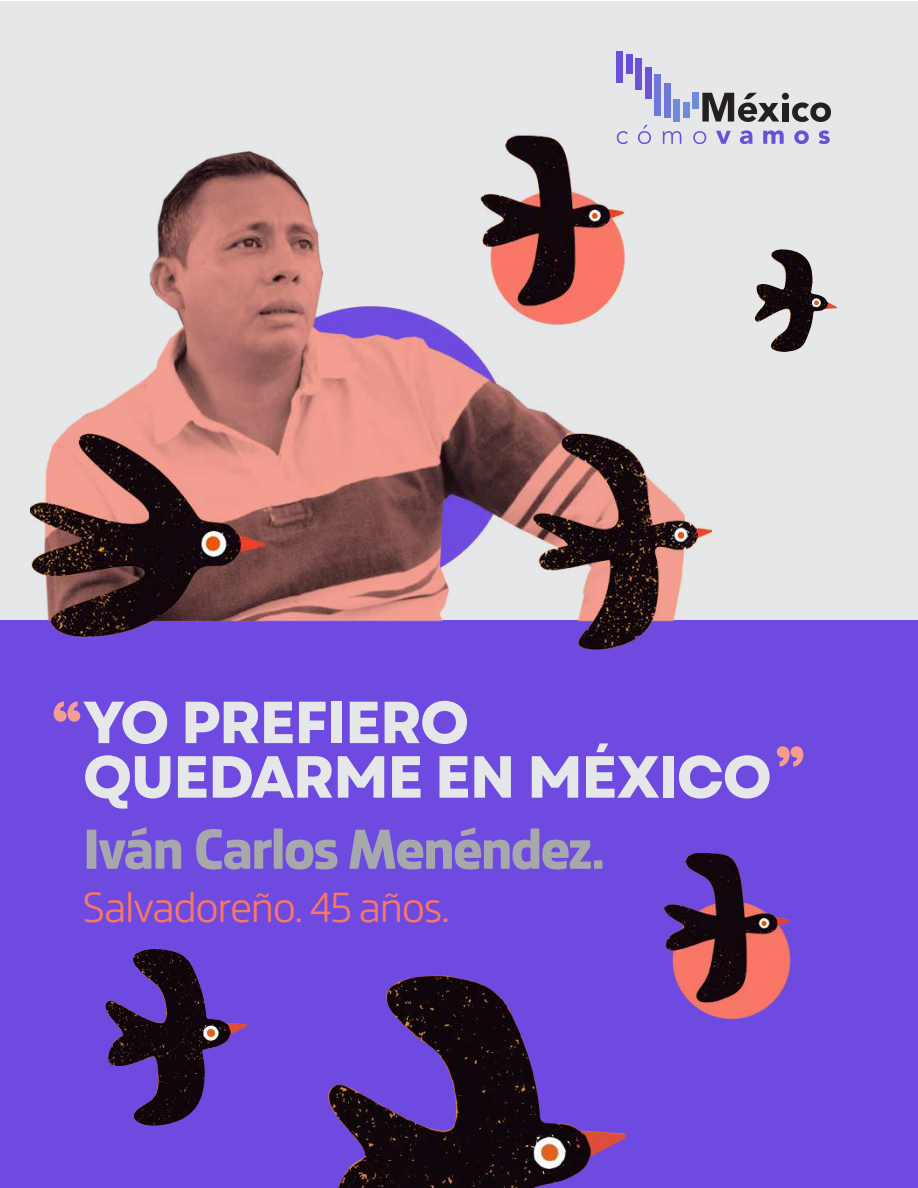
<style>
.page{position:relative;width:918px;height:1188px;background:#fff}
.page>*{position:absolute;margin:0;border:0;box-sizing:border-box;transform-origin:0 0}
.t1{font:700 59.25px/54.4px "Garet";letter-spacing:-.025em;color:#e6e7e8}
.t2{font:800 59.25px "Bronkoh";letter-spacing:-.03em;color:#a6a8ab}
.t3{font:300 44.4px "Bronkoh";letter-spacing:-.03em;color:#f87767}
</style>
<div class="page">
<div style="left:0;top:620px;width:918px;height:568px;background:#6e4ae0"></div>
<div style="left:0;top:1px;width:918px;height:619px;background:#e6e7e8"></div>
<div style="left:626px;top:54px;width:6px;height:20px;background:#694fd9"></div>
<div style="left:645px;top:67px;width:7px;height:32px;background:#7052d9"></div>
<div style="left:664px;top:83px;width:7px;height:35px;background:#7078d9"></div>
<div style="left:636px;top:58px;width:6px;height:32px;background:#7052d9"></div>
<div style="left:655px;top:74px;width:6px;height:41px;background:#7078d9"></div>
<div style="left:693px;top:93px;width:6px;height:16px;background:#708cd9"></div>
<div style="left:616px;top:52px;width:7px;height:31px;background:#694fd9"></div>
<div style="left:782px;top:103px;width:7px;height:19px;background:#241f21"></div>
<svg style="left:792px;top:103px;width:39px;height:19px"></svg>
<svg style="left:702px;top:93px;width:77px;height:29px"></svg>
<div style="left:782px;top:93px;width:7px;height:7px;background:#241f21;border-radius:50%"></div>
<svg style="left:716px;top:131px;width:15px;height:13px"></svg>
<svg style="left:740px;top:130px;width:12px;height:14px"></svg>
<svg style="left:763px;top:130px;width:21px;height:14px"></svg>
<svg style="left:794px;top:130px;width:15px;height:14px"></svg>
<svg style="left:819px;top:130px;width:11px;height:14px"></svg>
<img style="left:30px;top:97px;width:682px;height:553px">
<svg style="left:54px;top:701px;width:26px;height:21px"></svg>
<svg style="left:777px;top:746px;width:26px;height:21px"></svg>
<img style="left:663px;top:853px;width:128px;height:166px">
<img style="left:105px;top:949px;width:142px;height:177px">
<img style="left:754px;top:249px;width:83px;height:103px">
<img style="left:328px;top:975px;width:298px;height:213px">
<p class="t1" style="left:83px;top:697px;width:690px">YO PREFIERO<br>QUEDARME EN MÉXICO</p>
<p class="t2" style="left:83px;top:815px;width:523px">Iván Carlos Menéndez.</p>
<p class="t3" style="left:83px;top:884px;width:368px">Salvadoreño. 45 años.</p>
</div>
